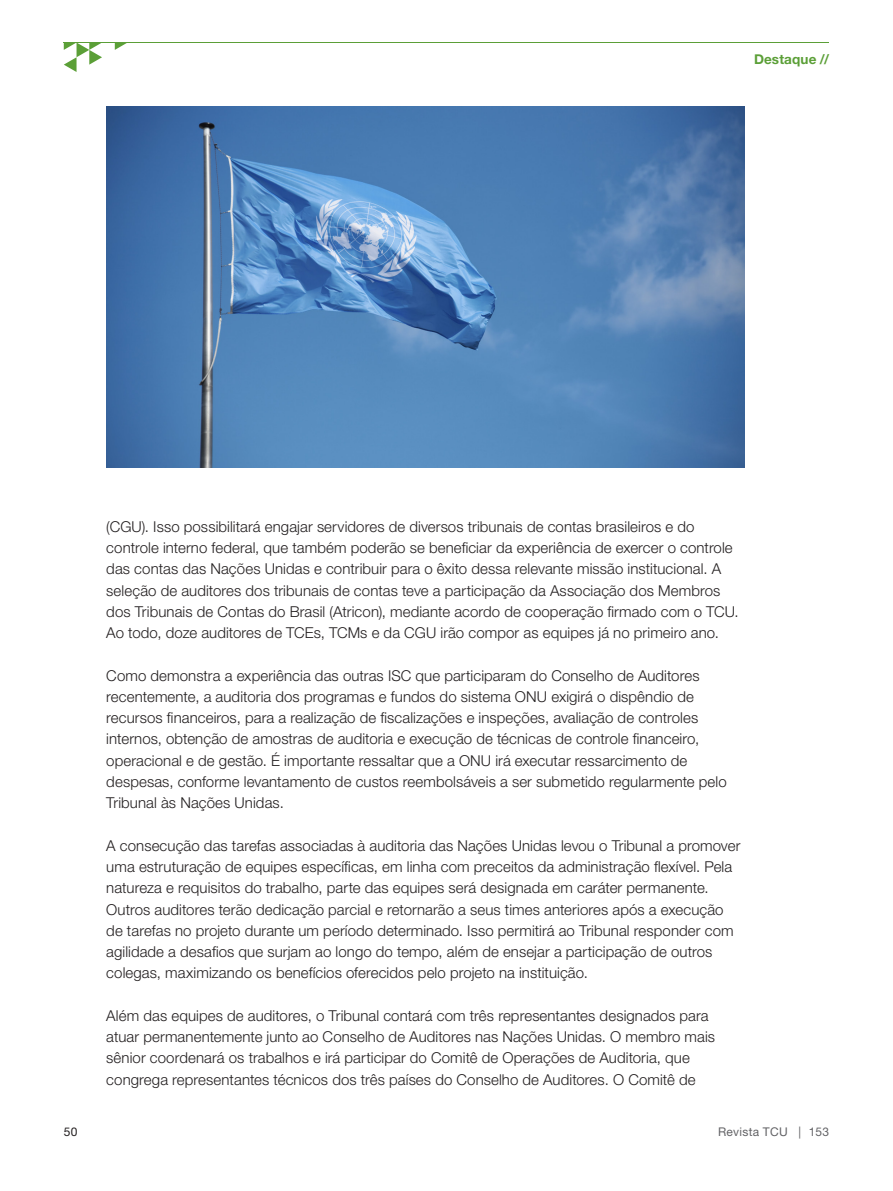
<style>
.page{position:relative;width:893px;height:1191px;background:#fff}
.page>*{position:absolute;margin:0;border:0;box-sizing:border-box;transform-origin:0 0}
.Texto_Parágrafo{font:300 15px/21.3px "Helvetica Neue LT Std";letter-spacing:.005em;color:#231f20}
.t1{font:700 13.5px "Helvetica Neue LT Std";letter-spacing:.01em;color:#5b9f37}
.t2{font:12px "Helvetica Neue LT Std";letter-spacing:.02em;color:#636366}
.t3{font:12px "Helvetica Neue LT Std";color:#231f20}
</style>
<div class="page">
<hr style="left:64px;top:42px;width:765px;height:1px;background:#5b9f37">
<svg style="left:115px;top:43px;width:12px;height:7px"></svg>
<svg style="left:64px;top:43px;width:38px;height:29px"></svg>
<img style="left:106px;top:106px;width:638px;height:362px">
<p class="t1" style="left:754px;top:51px;width:77px">Destaque //</p>
<p class="Texto_Parágrafo" style="left:106px;top:515px;width:634px">(CGU). Isso possibilitará engajar servidores de diversos tribunais de contas brasileiros e do controle interno federal, que também poderão se beneficiar da experiência de exercer o controle das contas das Nações Unidas e contribuir para o êxito dessa relevante missão institucional. A seleção de auditores dos tribunais de contas teve a participação da Associação dos Membros dos Tribunais de Contas do Brasil (Atricon), mediante acordo de cooperação firmado com o TCU.<br>Ao todo, doze auditores de TCEs, TCMs e da CGU irão compor as equipes já no primeiro ano.</p>
<p class="Texto_Parágrafo" style="left:106px;top:664px;width:622px">Como demonstra a experiência das outras ISC que participaram do Conselho de Auditores recentemente, a auditoria dos programas e fundos do sistema ONU exigirá o dispêndio de recursos financeiros, para a realização de fiscalizações e inspeções, avaliação de controles internos, obtenção de amostras de auditoria e execução de técnicas de controle financeiro, operacional e de gestão. É importante ressaltar que a ONU irá executar ressarcimento de despesas, conforme levantamento de custos reembolsáveis a ser submetido regularmente pelo Tribunal às Nações Unidas.</p>
<p class="Texto_Parágrafo" style="left:106px;top:834px;width:636px">A consecução das tarefas associadas à auditoria das Nações Unidas levou o Tribunal a promover uma estruturação de equipes específicas, em linha com preceitos da administração flexível. Pela natureza e requisitos do trabalho, parte das equipes será designada em caráter permanente.<br>Outros auditores terão dedicação parcial e retornarão a seus times anteriores após a execução de tarefas no projeto durante um período determinado. Isso permitirá ao Tribunal responder com agilidade a desafios que surjam ao longo do tempo, além de ensejar a participação de outros colegas, maximizando os benefícios oferecidos pelo projeto na instituição.</p>
<p class="Texto_Parágrafo" style="left:106px;top:1004px;width:610px">Além das equipes de auditores, o Tribunal contará com três representantes designados para atuar permanentemente junto ao Conselho de Auditores nas Nações Unidas. O membro mais sênior coordenará os trabalhos e irá participar do Comitê de Operações de Auditoria, que congrega representantes técnicos dos três países do Conselho de Auditores. O Comitê de</p>
<p class="t3" style="left:64px;top:1124px;width:15px">50</p>
<p class="t2" style="left:718px;top:1124px;width:113px">Revista TCU | 153</p>
</div>
